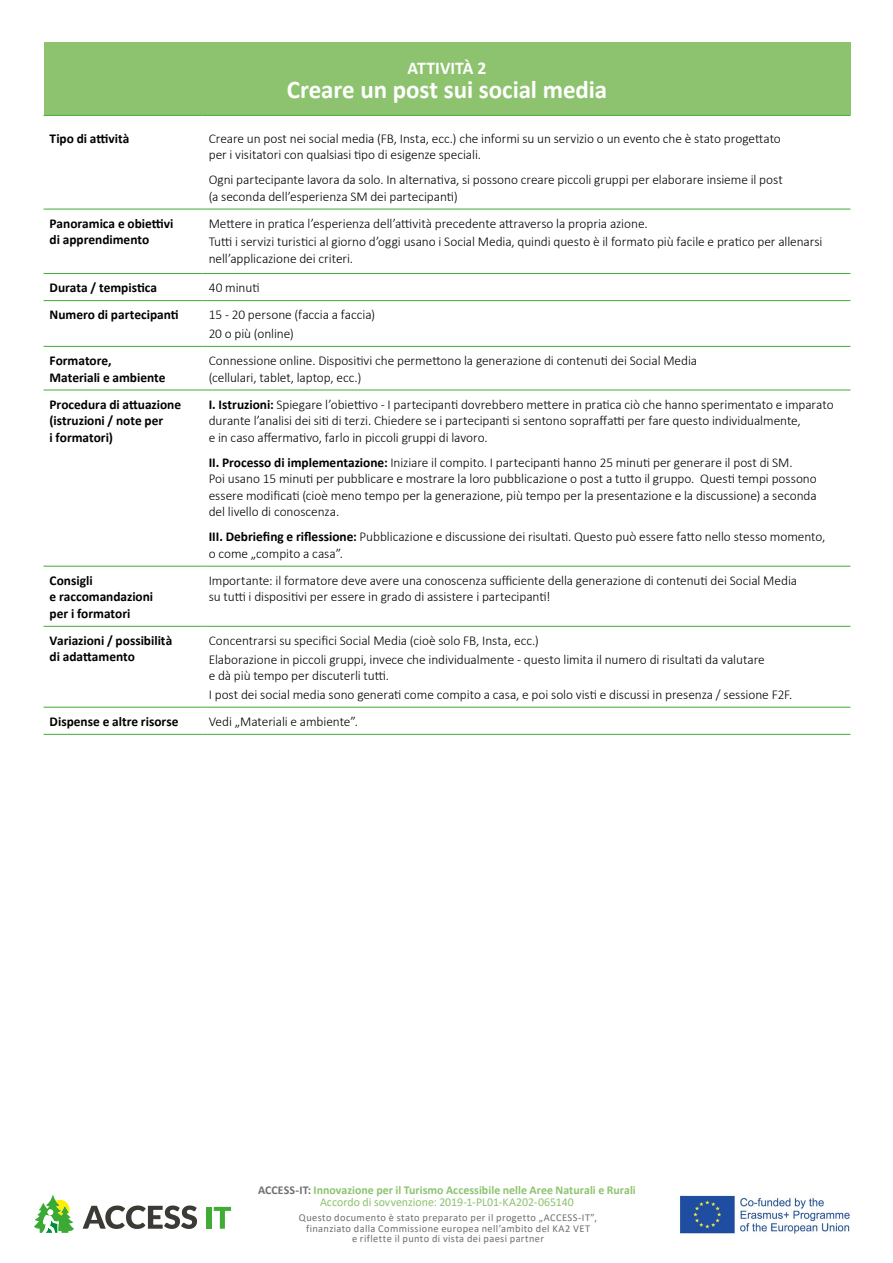
<style>
.page{position:relative;width:893px;height:1263px;background:#fff}
.page>*{position:absolute;margin:0;border:0;box-sizing:border-box;transform-origin:0 0}
.t1{font:700 25.5px "Calibri";letter-spacing:-.005em;color:#fff}
.t2{font:700 18px "Calibri";color:#fff}
.t3{font:300 13.5px/16.5px "Calibri";letter-spacing:-.005em;color:#000}
.t4{font:700 13.5px/16.5px "Calibri";color:#000}
.t5{font:700 12px/12px "Calibri";letter-spacing:.005em;color:#8dc36e;text-align:center}
.t6{font:10.5px/10.5px "Calibri";letter-spacing:.035em;color:#706f6f;text-align:center}
.s1{font-weight:700}
.s2{color:#706f6f}
.s3{font-weight:400}
</style>
<div class="page">
<div style="left:44px;top:43px;width:806px;height:72px;background:#8dc36e"></div>
<hr style="left:44px;top:209px;width:159px;height:1px;background:#40ab35">
<hr style="left:203px;top:209px;width:647px;height:1px;background:#40ab35">
<hr style="left:44px;top:273px;width:159px;height:1px;background:#40ab35">
<hr style="left:203px;top:273px;width:647px;height:1px;background:#40ab35">
<hr style="left:44px;top:300px;width:159px;height:1px;background:#40ab35">
<hr style="left:203px;top:300px;width:647px;height:1px;background:#40ab35">
<hr style="left:44px;top:346px;width:159px;height:1px;background:#40ab35">
<hr style="left:203px;top:346px;width:647px;height:1px;background:#40ab35">
<hr style="left:44px;top:390px;width:159px;height:1px;background:#40ab35">
<hr style="left:203px;top:390px;width:647px;height:1px;background:#40ab35">
<hr style="left:44px;top:566px;width:159px;height:1px;background:#40ab35">
<hr style="left:203px;top:566px;width:647px;height:1px;background:#40ab35">
<hr style="left:44px;top:626px;width:159px;height:1px;background:#40ab35">
<hr style="left:203px;top:626px;width:647px;height:1px;background:#40ab35">
<hr style="left:44px;top:707px;width:159px;height:1px;background:#40ab35">
<hr style="left:44px;top:115px;width:159px;height:1px;background:#40ab35">
<hr style="left:203px;top:115px;width:647px;height:1px;background:#40ab35">
<hr style="left:203px;top:707px;width:647px;height:1px;background:#40ab35">
<hr style="left:44px;top:734px;width:159px;height:1px;background:#40ab35">
<hr style="left:203px;top:734px;width:647px;height:1px;background:#40ab35">
<svg style="left:83px;top:1205px;width:114px;height:24px"></svg>
<div style="left:206px;top:1207px;width:5px;height:22px;background:#40ab35"></div>
<svg style="left:214px;top:1207px;width:17px;height:22px"></svg>
<svg style="left:34px;top:1195px;width:40px;height:38px"></svg>
<img style="left:680px;top:1195px;width:170px;height:39px">
<h2 class="t2" style="left:408px;top:56px;width:80px">ATTIVITÀ 2</h2>
<h1 class="t1" style="left:287px;top:72px;width:322px">Creare un post sui social media</h1>
<p class="t4" style="left:50px;top:130px;width:81px">Tipo di attività</p>
<p class="t3" style="left:209px;top:130px;width:574px">Creare un post nei social media (FB, Insta, ecc.) che informi su un servizio o un evento che è stato progettato per i visitatori con qualsiasi tipo di esigenze speciali.</p>
<p class="t3" style="left:209px;top:171px;width:576px">Ogni partecipante lavora da solo. In alternativa, si possono creare piccoli gruppi per elaborare insieme il post (a seconda dell’esperienza SM dei partecipanti)</p>
<p class="t4" style="left:50px;top:215px;width:125px">Panoramica e obiettivi di apprendimento</p>
<p class="t3" style="left:209px;top:214px;width:615px;line-height:18.6px">Mettere in pratica l’esperienza dell’attività precedente attraverso la propria azione.<br>Tutti i servizi turistici al giorno d’oggi usano i Social Media, quindi questo è il formato più facile e pratico per allenarsi</p>
<p class="t3" style="left:209px;top:250px;width:146px">nell’applicazione dei criteri.</p>
<p class="t4" style="left:50px;top:279px;width:109px">Durata / tempistica</p>
<p class="t3" style="left:209px;top:279px;width:52px">40 minuti</p>
<p class="t4" style="left:50px;top:306px;width:131px">Numero di partecipanti</p>
<p class="t3" style="left:209px;top:305px;width:168px;line-height:18.6px">15 - 20 persone (faccia a faccia)<br>20 o più (online)</p>
<p class="t4" style="left:50px;top:352px;width:117px">Formatore,<br>Materiali e ambiente</p>
<p class="t3" style="left:209px;top:352px;width:490px">Connessione online. Dispositivi che permettono la generazione di contenuti dei Social Media (cellulari, tablet, laptop, ecc.)</p>
<p class="t4" style="left:50px;top:396px;width:133px">Procedura di attuazione (istruzioni / note per<br>i formatori)</p>
<p class="t3" style="left:209px;top:396px;width:626px"><span class="s1">I. Istruzioni:</span> Spiegare l’obiettivo - I partecipanti dovrebbero mettere in pratica ciò che hanno sperimentato e imparato durante l’analisi dei siti di terzi. Chiedere se i partecipanti si sentono sopraffatti per fare questo individualmente,<br>e in caso affermativo, farlo in piccoli gruppi di lavoro.</p>
<p class="t3" style="left:209px;top:454px;width:610px"><span class="s1">II. Processo di implementazione:</span> Iniziare il compito. I partecipanti hanno 25 minuti per generare il post di SM.<br>Poi usano 15 minuti per pubblicare e mostrare la loro pubblicazione o post a tutto il gruppo. Questi tempi possono essere modificati (cioè meno tempo per la generazione, più tempo per la presentazione e la discussione) a seconda del livello di conoscenza.</p>
<p class="t3" style="left:209px;top:528px;width:618px"><span class="s1">III. Debriefing e riflessione:</span> Pubblicazione e discussione dei risultati. Questo può essere fatto nello stesso momento, o come „compito a casa”.</p>
<p class="t4" style="left:50px;top:572px;width:105px">Consigli<br>e raccomandazioni per i formatori</p>
<p class="t3" style="left:209px;top:572px;width:590px">Importante: il formatore deve avere una conoscenza sufficiente della generazione di contenuti dei Social Media su tutti i dispositivi per essere in grado di assistere i partecipanti!</p>
<p class="t4" style="left:50px;top:632px;width:124px">Variazioni / possibilità di adattamento</p>
<p class="t3" style="left:209px;top:631px;width:558px;line-height:18.6px">Concentrarsi su specifici Social Media (cioè solo FB, Insta, ecc.)<br>Elaborazione in piccoli gruppi, invece che individualmente - questo limita il numero di risultati da valutare</p>
<p class="t3" style="left:209px;top:666px;width:585px;line-height:18.6px">e dà più tempo per discuterli tutti.<br>I post dei social media sono generati come compito a casa, e poi solo visti e discussi in presenza / sessione F2F.</p>
<p class="t4" style="left:50px;top:713px;width:130px">Dispense e altre risorse</p>
<p class="t3" style="left:209px;top:713px;width:151px">Vedi „Materiali e ambiente”.</p>
<p class="t5" style="left:258px;top:1183px;width:379px"><span class="s2">ACCESS-IT:</span> Innovazione per il Turismo Accessibile nelle Aree Naturali e Rurali<br><span class="s3">Accordo di sovvenzione: 2019-1-PL01-KA202-065140</span></p>
<p class="t6" style="left:299px;top:1212px;width:300px">Questo documento è stato preparato per il progetto „ACCESS-IT”, finanziato dalla Commissione europea nell’ambito del KA2 VET<br>e riflette il punto di vista dei paesi partner</p>
</div>
